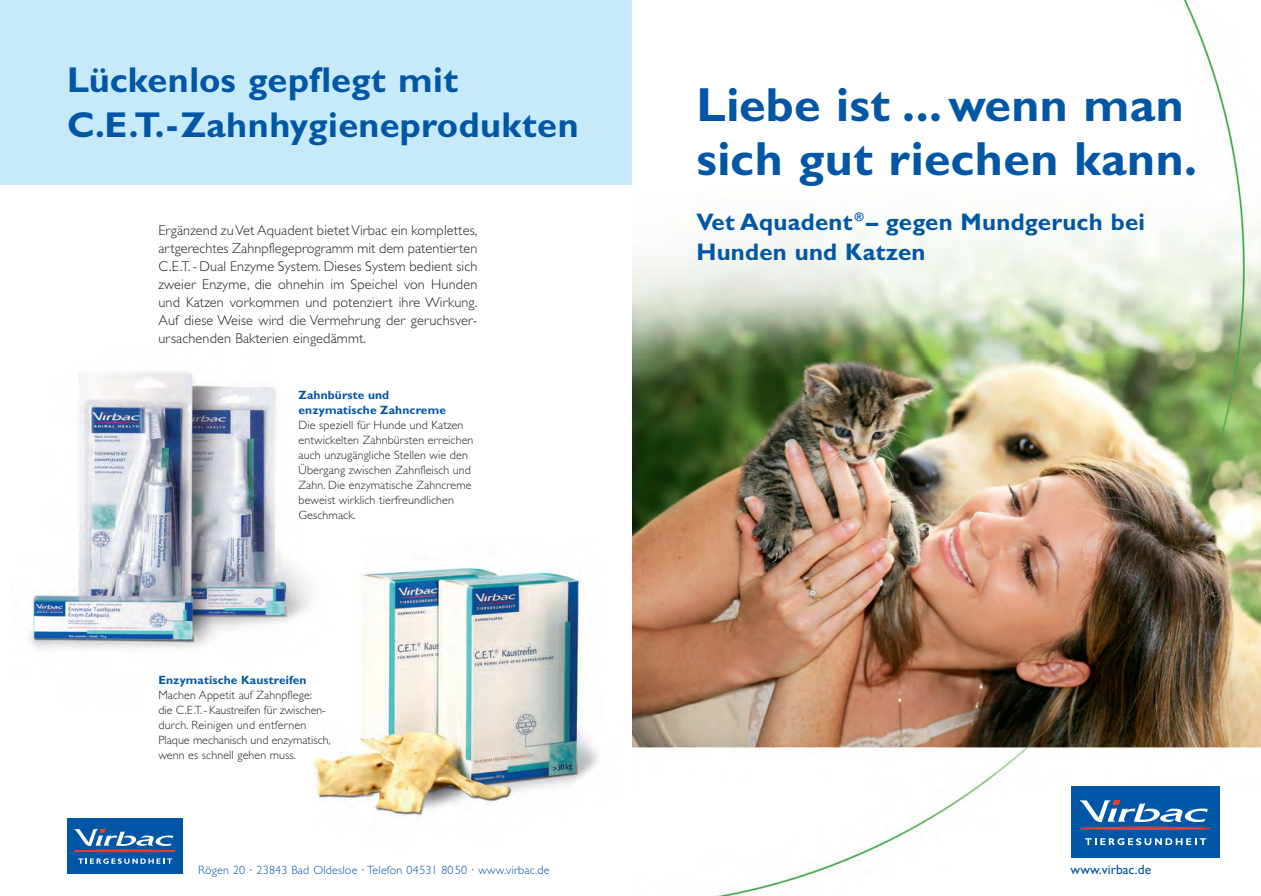
<style>
.page{position:relative;width:1261px;height:896px;background:#fff}
.page>*{position:absolute;margin:0;border:0;box-sizing:border-box;transform-origin:0 0}
.t1{font:700 48px/54px "Gill Sans";letter-spacing:.01em;color:#0157a6}
.t2{font:700 36px/45px "Gill Sans";letter-spacing:.005em;color:#0157a6}
.t3{font:700 24px/30px "Gill Sans";letter-spacing:.01em;color:#0157a6}
.t4{font:300 14.25px/18px "Gill Sans";letter-spacing:.01em;color:#231f20;text-align:justify}
.t5{font:13.5px "Gill Sans";color:#0157a6}
.t6{font:300 12px/15px "Gill Sans";letter-spacing:.01em;color:#231f20}
.t7{font:700 12px/15px "Gill Sans";letter-spacing:.01em;color:#0157a6}
.t8{font:300 12px "Gill Sans";letter-spacing:.015em;color:#0157a6}
</style>
<div class="page">
<img style="left:28px;top:371px;width:283px;height:279px">
<img style="left:313px;top:567px;width:286px;height:251px">
<div style="left:0;top:0;width:633px;height:184px;background:#c6eafa"></div>
<div style="left:67px;top:817px;width:115px;height:56px;background:#0157a6"></div>
<div style="left:74px;top:849px;width:101px;height:2px;border:1px solid #ef3c26;border-radius:50%"></div>
<svg style="left:74px;top:828px;width:99px;height:17px"></svg>
<svg style="left:78px;top:858px;width:94px;height:5px"></svg>
<img style="left:633px;top:0;width:628px;height:895px">
<div style="left:1070px;top:786px;width:149px;height:71px;background:#0157a6"></div>
<div style="left:1080px;top:826px;width:130px;height:3px;border:1px solid #ef3c26;border-radius:50%"></div>
<svg style="left:1080px;top:800px;width:128px;height:22px"></svg>
<svg style="left:1085px;top:838px;width:121px;height:6px"></svg>
<h2 class="t2" style="left:67px;top:61px;width:513px">Lückenlos gepflegt mit<br>C.E.T.-Zahnhygieneprodukten</h2>
<p class="t4" style="left:158px;top:222px;width:320px">Ergänzend zu Vet Aquadent bietet Virbac ein komplettes, artgerechtes Zahnpflegeprogramm mit dem patentierten C.E.T. - Dual Enzyme System. Dieses System bedient sich zweier Enzyme, die ohnehin im Speichel von Hunden und Katzen vorkommen und potenziert ihre Wirkung.<br>Auf diese Weise wird die Vermehrung der geruchsver&shy;ursachenden Bakterien eingedämmt.</p>
<p class="t7" style="left:298px;top:389px;width:149px">Zahnbürste und enzymatische Zahncreme</p>
<p class="t6" style="left:298px;top:419px;width:176px">Die speziell für Hunde und Katzen entwickelten Zahnbürsten erreichen auch unzugängliche Stellen wie den<br>Übergang zwischen Zahnfleisch und<br>Zahn. Die enzymatische Zahncreme beweist wirklich tierfreundlichen<br>Geschmack.</p>
<p class="t7" style="left:158px;top:673px;width:150px">Enzymatische Kaustreifen</p>
<p class="t6" style="left:158px;top:688px;width:174px">Machen Appetit auf Zahnpflege:<br>die C.E.T.- Kaustreifen für zwischen&shy;durch. Reinigen und entfernen Plaque mechanisch und enzymatisch, wenn es schnell gehen muss.</p>
<h1 class="t1" style="left:696px;top:83px;width:502px">Liebe ist ...wenn man sich gut riechen kann.</h1>
<h3 class="t3" style="left:696px;top:209px;width:450px">Vet Aquadent <sup>®</sup> – gegen Mundgeruch bei<br>Hunden und Katzen</h3>
<p class="t8" style="left:198px;top:865px;width:353px">Rögen 20 · 23843 Bad Oldesloe · Telefon 04531 8050 · www.virbac.de</p>
<p class="t5" style="left:1070px;top:864px;width:82px">www.virbac.de</p>
</div>
